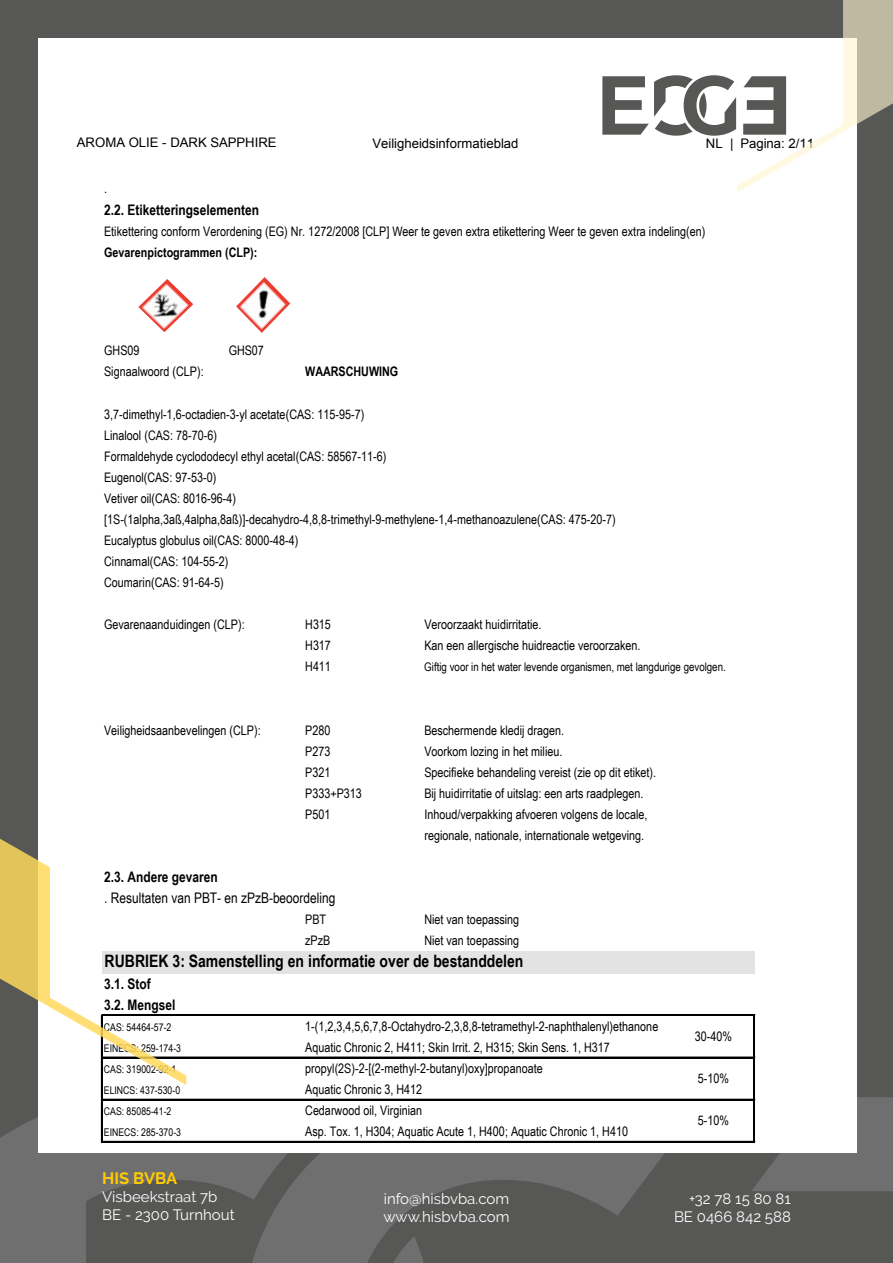
<style>
.page{position:relative;width:893px;height:1263px;background:#575756}
.page>*{position:absolute;margin:0;border:0;box-sizing:border-box;transform-origin:0 0}
.t1{font:700 17.1px "Arial Narrow";color:#000}
.t2{font:700 16.5px "Raleway";color:#fc0}
.t3{font:15px/18px "Raleway";color:#fff}
.t4{font:700 14.55px/21px "Arial Narrow";color:#000}
.t5{font:14.55px "Arial Narrow";color:#000}
.t6{font:13.2px/21px "Arial Narrow";color:#000}
.t7{font:13.2px "Arial";color:#000}
.t8{font:700 13.2px "Arial Narrow";color:#000}
.t9{font:11.85px "Arial Narrow";color:#000}
.t10{font:10.65px "Arial Narrow";letter-spacing:.005em;color:#000}
</style>
<div class="page">
<svg style="left:0;top:1097px;width:893px;height:166px"></svg>
<div style="left:38px;top:38px;width:819px;height:1114px;background:#fff"></div>
<div style="left:102px;top:951px;width:652px;height:22px;background:#e3e3e3"></div>
<hr style="left:101px;top:1015px;width:2px;height:127px;background:#000">
<hr style="left:753px;top:1016px;width:1px;height:126px;background:#000">
<hr style="left:754px;top:1016px;width:1px;height:126px;background:#000">
<hr style="left:103px;top:1015px;width:652px;height:1px;background:#000">
<hr style="left:103px;top:1057px;width:652px;height:1px;background:#000">
<hr style="left:103px;top:1099px;width:652px;height:1px;background:#000">
<hr style="left:103px;top:1141px;width:652px;height:1px;background:#000">
<img style="left:138px;top:279px;width:55px;height:53px">
<img style="left:236px;top:277px;width:54px;height:56px">
<svg style="left:0;top:838px;width:186px;height:247px"></svg>
<svg style="left:602px;top:0;width:291px;height:192px"></svg>
<p class="t7" style="left:77px;top:134px;width:201px">AROMA OLIE - DARK SAPPHIRE</p>
<p class="t7" style="left:373px;top:135px;width:147px">Veiligheidsinformatieblad</p>
<p class="t7" style="left:706px;top:135px;width:110px">NL | Pagina: 2/11</p>
<p class="t6" style="left:104px;top:178px;width:4px">.</p>
<p class="t4" style="left:104px;top:198px;width:156px">2.2. Etiketteringselementen</p>
<p class="t6" style="left:104px;top:220px;width:603px">Etikettering conform Verordening (EG) Nr. 1272/2008 [CLP] Weer te geven extra etikettering Weer te geven extra indeling(en)</p>
<p class="t8" style="left:104px;top:242px;width:155px">Gevarenpictogrammen (CLP):</p>
<p class="t6" style="left:104px;top:340px;width:37px">GHS09</p>
<p class="t6" style="left:229px;top:340px;width:37px">GHS07</p>
<p class="t6" style="left:104px;top:361px;width:101px">Signaalwoord (CLP):</p>
<p class="t8" style="left:305px;top:362px;width:95px">WAARSCHUWING</p>
<p class="t6" style="left:104px;top:403px;width:513px">3,7-dimethyl-1,6-octadien-3-yl acetate(CAS: 115-95-7)<br>Linalool (CAS: 78-70-6)<br>Formaldehyde cyclododecyl ethyl acetal(CAS: 58567-11-6)<br>Eugenol(CAS: 97-53-0)<br>Vetiver oil(CAS: 8016-96-4) [1S-(1alpha,3aß,4alpha,8aß)]-decahydro-4,8,8-trimethyl-9-methylene-1,4-methanoazulene(CAS: 475-20-7)<br>Eucalyptus globulus oil(CAS: 8000-48-4)<br>Cinnamal(CAS: 104-55-2)<br>Coumarin(CAS: 91-64-5)</p>
<p class="t6" style="left:104px;top:614px;width:142px">Gevarenaanduidingen (CLP):</p>
<p class="t6" style="left:305px;top:614px;width:27px">H315</p>
<p class="t6" style="left:424px;top:614px;width:119px">Veroorzaakt huidirritatie.</p>
<p class="t6" style="left:305px;top:635px;width:27px">H317</p>
<p class="t6" style="left:424px;top:635px;width:218px">Kan een allergische huidreactie veroorzaken.</p>
<p class="t6" style="left:305px;top:656px;width:27px">H411</p>
<p class="t9" style="left:424px;top:659px;width:303px">Giftig voor in het water levende organismen, met langdurige gevolgen.</p>
<p class="t6" style="left:104px;top:719px;width:158px">Veiligheidsaanbevelingen (CLP):</p>
<p class="t6" style="left:305px;top:719px;width:27px">P280</p>
<p class="t6" style="left:424px;top:719px;width:141px">Beschermende kledij dragen.</p>
<p class="t6" style="left:305px;top:740px;width:27px">P273</p>
<p class="t6" style="left:424px;top:740px;width:140px">Voorkom lozing in het milieu.</p>
<p class="t6" style="left:305px;top:761px;width:27px">P321</p>
<p class="t6" style="left:424px;top:761px;width:233px">Specifieke behandeling vereist (zie op dit etiket).</p>
<p class="t6" style="left:305px;top:782px;width:58px">P333+P313</p>
<p class="t6" style="left:424px;top:782px;width:221px">Bij huidirritatie of uitslag: een arts raadplegen.</p>
<p class="t6" style="left:305px;top:803px;width:27px">P501</p>
<p class="t6" style="left:424px;top:803px;width:225px">Inhoud/verpakking afvoeren volgens de locale, regionale, nationale, internationale wetgeving.</p>
<p class="t4" style="left:104px;top:866px;width:115px">2.3. Andere gevaren</p>
<p class="t5" style="left:104px;top:887px;width:233px">. Resultaten van PBT- en zPzB-beoordeling</p>
<p class="t6" style="left:305px;top:909px;width:22px">PBT</p>
<p class="t6" style="left:424px;top:909px;width:96px">Niet van toepassing</p>
<p class="t6" style="left:305px;top:930px;width:27px">zPzB</p>
<p class="t6" style="left:424px;top:930px;width:96px">Niet van toepassing</p>
<p class="t1" style="left:105px;top:948px;width:420px">RUBRIEK 3: Samenstelling en informatie over de bestanddelen</p>
<p class="t4" style="left:104px;top:972px;width:73px">3.1. Stof<br>3.2. Mengsel</p>
<p class="t10" style="left:104px;top:1019px;width:69px">CAS: 54464-57-2</p>
<p class="t6" style="left:305px;top:1015px;width:355px">1-(1,2,3,4,5,6,7,8-Octahydro-2,3,8,8-tetramethyl-2-naphthalenyl)ethanone</p>
<p class="t10" style="left:104px;top:1040px;width:79px">EINECS: 259-174-3</p>
<p class="t6" style="left:305px;top:1036px;width:306px">Aquatic Chronic 2, H411; Skin Irrit. 2, H315; Skin Sens. 1, H317</p>
<p class="t10" style="left:104px;top:1061px;width:74px">CAS: 319002-92-1</p>
<p class="t6" style="left:305px;top:1057px;width:239px">propyl(2S)-2-[(2-methyl-2-butanyl)oxy]propanoate</p>
<p class="t10" style="left:104px;top:1082px;width:78px">ELINCS: 437-530-0</p>
<p class="t6" style="left:305px;top:1078px;width:118px">Aquatic Chronic 3, H412</p>
<p class="t10" style="left:104px;top:1103px;width:69px">CAS: 85085-41-2</p>
<p class="t6" style="left:305px;top:1099px;width:118px">Cedarwood oil, Virginian</p>
<p class="t10" style="left:104px;top:1124px;width:79px">EINECS: 285-370-3</p>
<p class="t6" style="left:305px;top:1120px;width:324px">Asp. Tox. 1, H304; Aquatic Acute 1, H400; Aquatic Chronic 1, H410</p>
<p class="t6" style="left:695px;top:1025px;width:39px">30-40%</p>
<p class="t6" style="left:698px;top:1067px;width:33px">5-10%</p>
<p class="t6" style="left:698px;top:1109px;width:33px">5-10%</p>
<p class="t2" style="left:102px;top:1168px;width:77px">HIS BVBA</p>
<p class="t3" style="left:102px;top:1187px;width:134px">Visbeekstraat 7b<br>BE - 2300 Turnhout</p>
<p class="t3" style="left:383px;top:1189px;width:128px">info@hisbvba.com www.hisbvba.com</p>
<p class="t3" style="left:674px;top:1189px;width:118px;text-align:right">+32 78 15 80 81<br>BE 0466 842 588</p>
</div>
